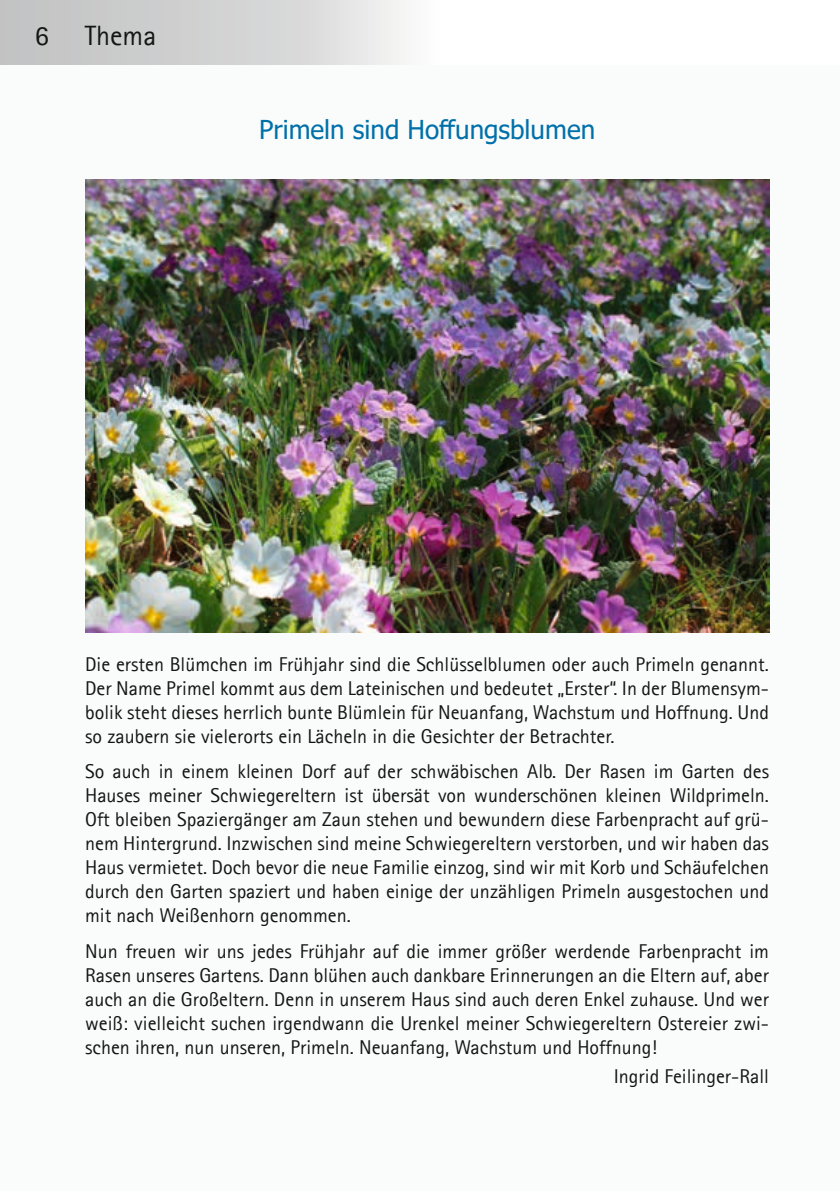
<style>
.page{position:relative;width:840px;height:1191px;background:#fff}
.page>*{position:absolute;margin:0;border:0;box-sizing:border-box;transform-origin:0 0}
.t1{font:28px "Agfa Rotis Sans Serif";color:#141515}
.t2{font:26px "Tahoma";color:#0070a9}
.t3{font:20px/24px "Agfa Rotis Sans Serif";color:#141515;text-align:justify}
</style>
<div class="page">
<svg style="left:0;top:0;width:406px;height:65px;background:#d3d3d4"></svg>
<div style="left:0;top:66px;width:839px;height:1125px;background:#fafbfb"></div>
<img style="left:85px;top:179px;width:683px;height:454px">
<h1 class="t1" style="left:35px;top:19px;width:15px">6</h1>
<h1 class="t1" style="left:85px;top:19px;width:73px">Thema</h1>
<h2 class="t2" style="left:259px;top:112px;width:337px">Primeln sind Hoffungsblumen</h2>
<p class="t3" style="left:85px;top:652px;width:685px">Die ersten Blümchen im Frühjahr sind die Schlüsselblumen oder auch Primeln genannt.<br>Der Name Primel kommt aus dem Lateinischen und bedeutet „Erster“. In der Blumensym&shy;bolik steht dieses herrlich bunte Blümlein für Neuanfang, Wachstum und Hoffnung. Und so zaubern sie vielerorts ein Lächeln in die Gesichter der Betrachter.</p>
<p class="t3" style="left:85px;top:759px;width:685px">So auch in einem kleinen Dorf auf der schwäbischen Alb. Der Rasen im Garten des Hauses meiner Schwiegereltern ist übersät von wunderschönen kleinen Wildprimeln.<br>Oft bleiben Spaziergänger am Zaun stehen und bewundern diese Farbenpracht auf grü&shy;nem Hintergrund. Inzwischen sind meine Schwiegereltern verstorben, und wir haben das Haus vermietet. Doch bevor die neue Familie einzog, sind wir mit Korb und Schäufelchen durch den Garten spaziert und haben einige der unzähligen Primeln ausgestochen und mit nach Weißenhorn genommen.</p>
<p class="t3" style="left:85px;top:938px;width:685px">Nun freuen wir uns jedes Frühjahr auf die immer größer werdende Farbenpracht im Rasen unseres Gartens. Dann blühen auch dankbare Erinnerungen an die Eltern auf, aber auch an die Großeltern. Denn in unserem Haus sind auch deren Enkel zuhause. Und wer weiß: vielleicht suchen irgendwann die Urenkel meiner Schwiegereltern Ostereier zwi&shy;schen ihren, nun unseren, Primeln. Neuanfang, Wachstum und Hoffnung!</p>
<p class="t3" style="left:613px;top:1064px;width:157px">Ingrid Feilinger-Rall</p>
</div>
